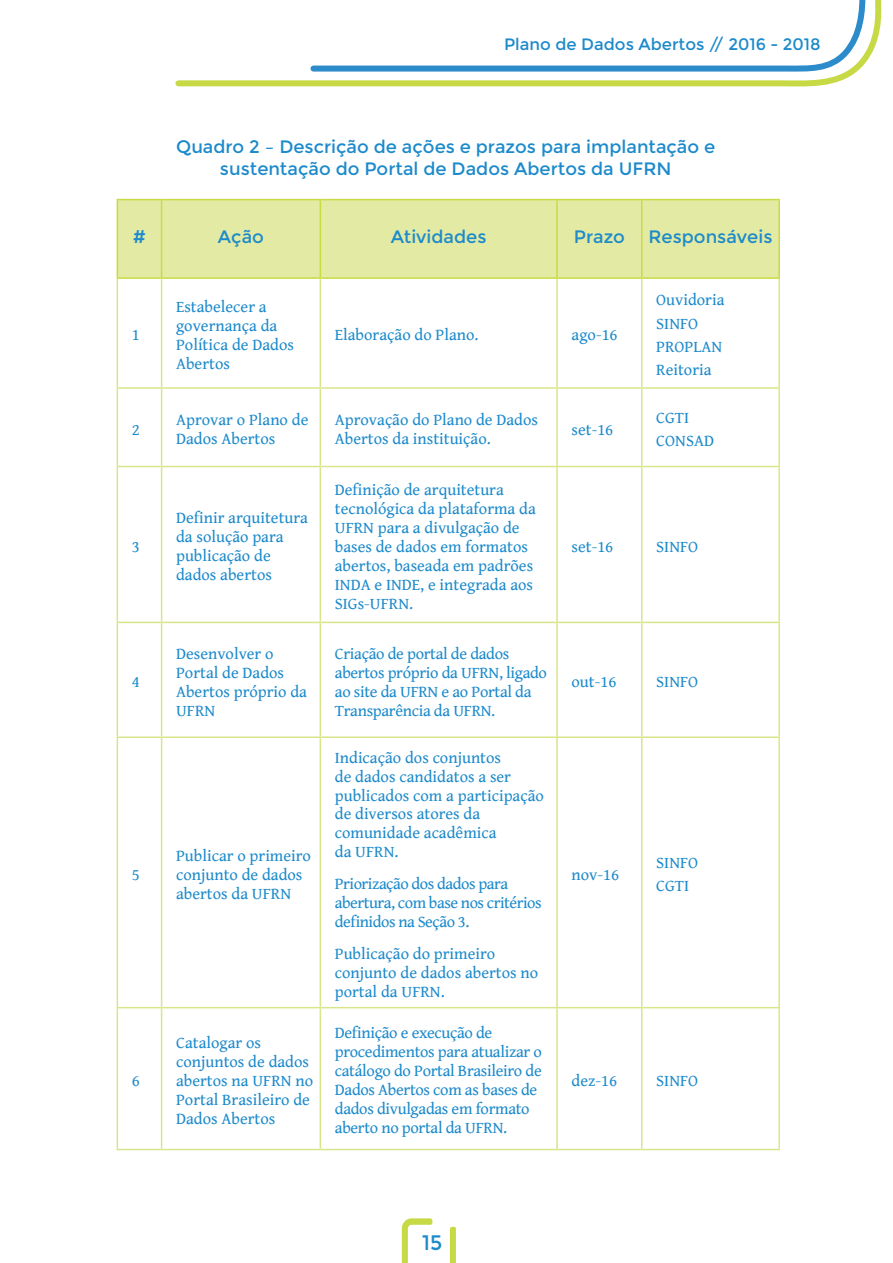
<style>
.page{position:relative;width:893px;height:1263px;background:#fff}
.page>*{position:absolute;margin:0;border:0;box-sizing:border-box;transform-origin:0 0}
.t1{font:21px "Montserrat";color:#1d8acb}
.t2{font:18px/22.5px "Montserrat";color:#1d8acb;text-align:center}
.t3{font:16.5px/18.9px "Gentium Book Basic";color:#1d8acb}
.t4{font:16.5px/19px "Gentium Book Basic";letter-spacing:-.02em;color:#1d8acb}
.t5{font:16.5px/19px "Gentium Book Basic";letter-spacing:-.03em;color:#1d8acb}
.t6{font:16.5px "Montserrat";color:#1d8acb}
</style>
<div class="page">
<svg style="left:175px;top:0;width:707px;height:87px"></svg>
<svg style="left:307px;top:0;width:562px;height:75px"></svg>
<svg style="left:402px;top:1218px;width:54px;height:45px"></svg>
<div style="left:118px;top:200px;width:660px;height:77px;background:#e2eaa3"></div>
<hr style="left:117px;top:279px;width:1px;height:108px;background:#dae58a">
<hr style="left:161px;top:279px;width:1px;height:108px;background:#dae58a">
<hr style="left:778px;top:279px;width:2px;height:108px;background:#dae58a">
<hr style="left:117px;top:389px;width:1px;height:77px;background:#dae58a">
<hr style="left:161px;top:389px;width:1px;height:77px;background:#dae58a">
<hr style="left:778px;top:389px;width:2px;height:77px;background:#dae58a">
<hr style="left:117px;top:467px;width:1px;height:155px;background:#dae58a">
<hr style="left:161px;top:467px;width:1px;height:155px;background:#dae58a">
<hr style="left:778px;top:467px;width:2px;height:155px;background:#dae58a">
<hr style="left:117px;top:623px;width:1px;height:113px;background:#dae58a">
<hr style="left:161px;top:623px;width:1px;height:113px;background:#dae58a">
<hr style="left:778px;top:623px;width:2px;height:113px;background:#dae58a">
<hr style="left:117px;top:738px;width:1px;height:269px;background:#dae58a">
<hr style="left:161px;top:738px;width:1px;height:269px;background:#dae58a">
<hr style="left:778px;top:738px;width:2px;height:269px;background:#dae58a">
<hr style="left:117px;top:1007px;width:45px;height:1px;background:#dae58a">
<hr style="left:117px;top:1008px;width:1px;height:141px;background:#dae58a">
<hr style="left:162px;top:1007px;width:158px;height:1px;background:#dae58a">
<hr style="left:161px;top:1008px;width:1px;height:141px;background:#dae58a">
<hr style="left:320px;top:1007px;width:237px;height:1px;background:#dae58a">
<hr style="left:557px;top:1007px;width:85px;height:1px;background:#dae58a">
<hr style="left:642px;top:1007px;width:138px;height:1px;background:#dae58a">
<hr style="left:778px;top:1008px;width:2px;height:141px;background:#dae58a">
<hr style="left:117px;top:1149px;width:45px;height:1px;background:#dae58a">
<hr style="left:162px;top:1149px;width:158px;height:1px;background:#dae58a">
<hr style="left:320px;top:1149px;width:237px;height:1px;background:#dae58a">
<hr style="left:557px;top:1149px;width:85px;height:1px;background:#dae58a">
<hr style="left:642px;top:1149px;width:138px;height:1px;background:#dae58a">
<hr style="left:320px;top:279px;width:1px;height:108px;background:#dae58a">
<hr style="left:556px;top:279px;width:2px;height:108px;background:#dae58a">
<hr style="left:641px;top:279px;width:1px;height:108px;background:#dae58a">
<hr style="left:117px;top:387px;width:45px;height:2px;background:#dae58a">
<hr style="left:162px;top:387px;width:158px;height:2px;background:#dae58a">
<hr style="left:320px;top:387px;width:237px;height:2px;background:#dae58a">
<hr style="left:320px;top:389px;width:1px;height:77px;background:#dae58a">
<hr style="left:557px;top:387px;width:85px;height:2px;background:#dae58a">
<hr style="left:556px;top:389px;width:2px;height:77px;background:#dae58a">
<hr style="left:642px;top:387px;width:138px;height:2px;background:#dae58a">
<hr style="left:641px;top:389px;width:1px;height:77px;background:#dae58a">
<hr style="left:117px;top:466px;width:45px;height:1px;background:#dae58a">
<hr style="left:162px;top:466px;width:158px;height:1px;background:#dae58a">
<hr style="left:320px;top:466px;width:237px;height:1px;background:#dae58a">
<hr style="left:320px;top:467px;width:1px;height:155px;background:#dae58a">
<hr style="left:557px;top:466px;width:85px;height:1px;background:#dae58a">
<hr style="left:556px;top:467px;width:2px;height:155px;background:#dae58a">
<hr style="left:642px;top:466px;width:138px;height:1px;background:#dae58a">
<hr style="left:641px;top:467px;width:1px;height:155px;background:#dae58a">
<hr style="left:117px;top:622px;width:45px;height:1px;background:#dae58a">
<hr style="left:162px;top:622px;width:158px;height:1px;background:#dae58a">
<hr style="left:320px;top:622px;width:237px;height:1px;background:#dae58a">
<hr style="left:320px;top:623px;width:1px;height:113px;background:#dae58a">
<hr style="left:557px;top:622px;width:85px;height:1px;background:#dae58a">
<hr style="left:556px;top:623px;width:2px;height:113px;background:#dae58a">
<hr style="left:642px;top:622px;width:138px;height:1px;background:#dae58a">
<hr style="left:641px;top:623px;width:1px;height:113px;background:#dae58a">
<hr style="left:117px;top:736px;width:45px;height:2px;background:#dae58a">
<hr style="left:162px;top:736px;width:158px;height:2px;background:#dae58a">
<hr style="left:320px;top:736px;width:237px;height:2px;background:#dae58a">
<hr style="left:320px;top:738px;width:1px;height:269px;background:#dae58a">
<hr style="left:557px;top:736px;width:85px;height:2px;background:#dae58a">
<hr style="left:556px;top:738px;width:2px;height:269px;background:#dae58a">
<hr style="left:642px;top:736px;width:138px;height:2px;background:#dae58a">
<hr style="left:641px;top:738px;width:1px;height:269px;background:#dae58a">
<hr style="left:320px;top:1008px;width:1px;height:141px;background:#dae58a">
<hr style="left:556px;top:1008px;width:2px;height:141px;background:#dae58a">
<hr style="left:641px;top:1008px;width:1px;height:141px;background:#dae58a">
<hr style="left:117px;top:199px;width:45px;height:1px;background:#c9db43">
<hr style="left:117px;top:200px;width:1px;height:77px;background:#c9db43">
<hr style="left:162px;top:199px;width:158px;height:1px;background:#c9db43">
<hr style="left:161px;top:200px;width:1px;height:77px;background:#c9db43">
<hr style="left:320px;top:199px;width:237px;height:1px;background:#c9db43">
<hr style="left:320px;top:200px;width:1px;height:77px;background:#c9db43">
<hr style="left:557px;top:199px;width:85px;height:1px;background:#c9db43">
<hr style="left:556px;top:200px;width:2px;height:77px;background:#c9db43">
<hr style="left:642px;top:199px;width:138px;height:1px;background:#c9db43">
<hr style="left:641px;top:200px;width:1px;height:77px;background:#c9db43">
<hr style="left:778px;top:200px;width:2px;height:77px;background:#c9db43">
<hr style="left:117px;top:277px;width:45px;height:2px;background:#c9db43">
<hr style="left:162px;top:277px;width:158px;height:2px;background:#c9db43">
<hr style="left:320px;top:277px;width:237px;height:2px;background:#c9db43">
<hr style="left:557px;top:277px;width:85px;height:2px;background:#c9db43">
<hr style="left:642px;top:277px;width:138px;height:2px;background:#c9db43">
<p class="t6" style="left:504px;top:34px;width:318px">Plano de Dados Abertos // 2016 - 2018</p>
<p class="t2" style="left:176px;top:135px;width:541px">Quadro 2 – Descrição de ações e prazos para implantação e sustentação do Portal de Dados Abertos da UFRN</p>
<p class="t2" style="left:133px;top:225px;width:15px">#</p>
<p class="t2" style="left:218px;top:225px;width:48px">Ação</p>
<p class="t2" style="left:391px;top:225px;width:97px">Atividades</p>
<p class="t2" style="left:574px;top:225px;width:53px">Prazo</p>
<p class="t2" style="left:648px;top:225px;width:125px">Responsáveis</p>
<p class="t3" style="left:132px;top:325px;width:9px">1</p>
<p class="t3" style="left:132px;top:419px;width:9px">2</p>
<p class="t3" style="left:132px;top:536px;width:9px">3</p>
<p class="t3" style="left:132px;top:672px;width:9px">4</p>
<p class="t3" style="left:132px;top:864px;width:9px">5</p>
<p class="t3" style="left:132px;top:1070px;width:9px">6</p>
<p class="t3" style="left:176px;top:296px;width:119px">Estabelecer a governança da<br>Política de Dados<br>Abertos</p>
<p class="t3" style="left:335px;top:325px;width:145px">Elaboração do Plano.</p>
<p class="t3" style="left:572px;top:325px;width:47px">ago-16</p>
<p class="t3" style="left:656px;top:288px;width:70px;line-height:23.2px">Ouvidoria<br>SINFO<br>PROPLAN<br>Reitoria</p>
<p class="t3" style="left:176px;top:410px;width:134px">Aprovar o Plano de<br>Dados Abertos</p>
<p class="t3" style="left:335px;top:410px;width:205px">Aprovação do Plano de Dados<br>Abertos da instituição.</p>
<p class="t3" style="left:572px;top:419px;width:43px">set-16</p>
<p class="t3" style="left:656px;top:405px;width:59px;line-height:23.2px">CGTI<br>CONSAD</p>
<p class="t3" style="left:176px;top:508px;width:133px">Definir arquitetura da solução para publicação de dados abertos</p>
<p class="t3" style="left:335px;top:479px;width:202px">Definição de arquitetura tecnológica da plataforma da<br>UFRN para a divulgação de bases de dados em formatos abertos, baseada em padrões<br>INDA e INDE, e integrada aos<br>SIGs-UFRN.</p>
<p class="t3" style="left:176px;top:643px;width:132px">Desenvolver o<br>Portal de Dados<br>Abertos próprio da<br>UFRN</p>
<p class="t4" style="left:335px;top:643px;width:214px">Criação de portal de dados abertos próprio da UFRN, ligado ao site da UFRN e ao Portal da<br>Transparência da UFRN.</p>
<p class="t3" style="left:176px;top:845px;width:136px">Publicar o primeiro conjunto de dados abertos da UFRN</p>
<p class="t3" style="left:335px;top:747px;width:211px">Indicação dos conjuntos<br>de dados candidatos a ser publicados com a participação de diversos atores da comunidade acadêmica<br>da UFRN.</p>
<p class="t5" style="left:335px;top:874px;width:208px">Priorização dos dados para abertura, com base nos critérios definidos na Seção 3.</p>
<p class="t3" style="left:335px;top:943px;width:205px">Publicação do primeiro conjunto de dados abertos no portal da UFRN.</p>
<p class="t3" style="left:176px;top:1032px;width:139px">Catalogar os conjuntos de dados abertos na UFRN no<br>Portal Brasileiro de<br>Dados Abertos</p>
<p class="t4" style="left:335px;top:1023px;width:209px">Definição e execução de procedimentos para atualizar o catálogo do Portal Brasileiro de<br>Dados Abertos com as bases de dados divulgadas em formato aberto no portal da UFRN.</p>
<p class="t3" style="left:572px;top:536px;width:43px">set-16</p>
<p class="t3" style="left:656px;top:536px;width:43px">SINFO</p>
<p class="t3" style="left:572px;top:672px;width:46px">out-16</p>
<p class="t3" style="left:656px;top:672px;width:43px">SINFO</p>
<p class="t3" style="left:572px;top:864px;width:49px">nov-16</p>
<p class="t3" style="left:656px;top:850px;width:43px;line-height:23.2px">SINFO<br>CGTI</p>
<p class="t3" style="left:572px;top:1070px;width:47px">dez-16</p>
<p class="t3" style="left:656px;top:1070px;width:43px">SINFO</p>
<p class="t1" style="left:422px;top:1230px;width:22px">15</p>
</div>
